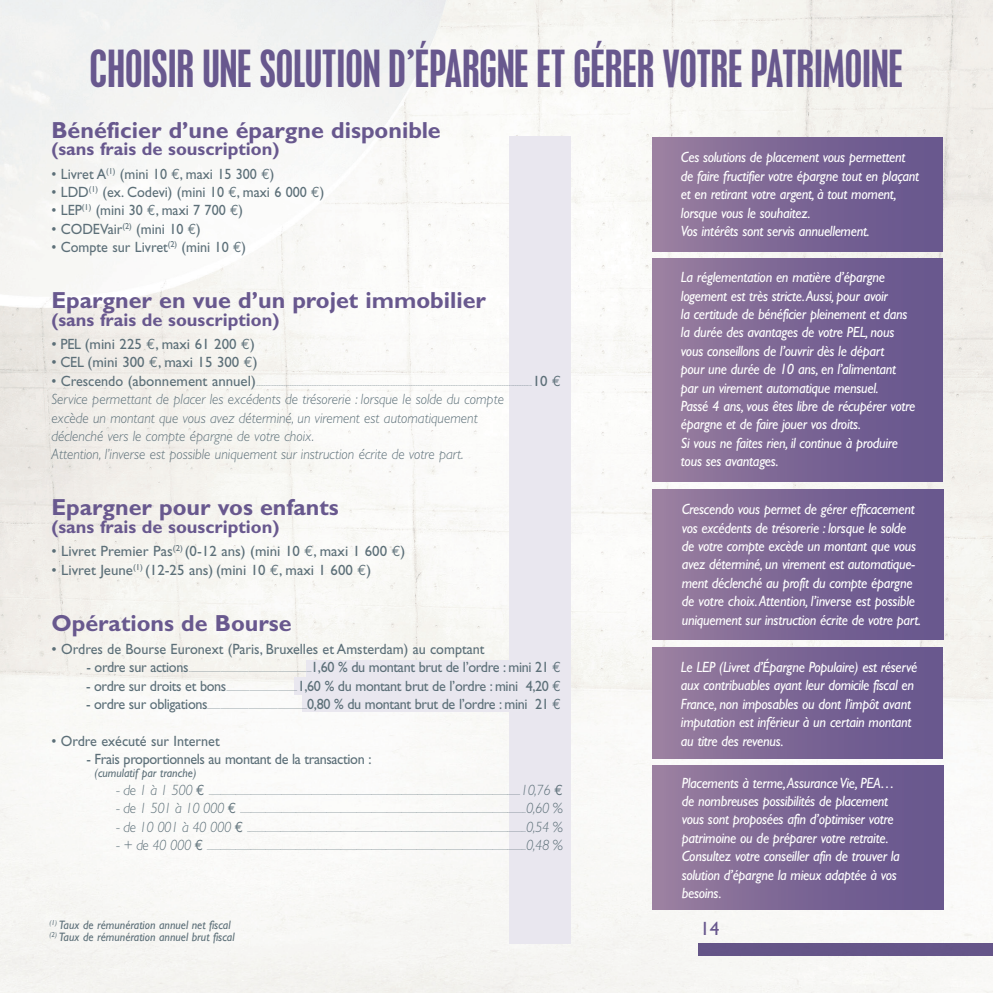
<style>
.page{position:relative;width:993px;height:993px;background:#fff}
.page>*{position:absolute;margin:0;border:0;box-sizing:border-box;transform-origin:0 0}
.t1{font:condensed 45.5px "Placard MT Std";color:#68588e}
.texte_courant{font:700 23.28px "Gill Sans";color:#68588e}
.t2{font:19.25px "Gill Sans";color:#68588e}
.texte_courant-2{font:700 18.2px "Gill Sans";color:#68588e}
.texte_courant-3{font:italic 14.88px/18.4px "Gill Sans";letter-spacing:-.02em;color:#fff;scale:.95 1}
.texte_courant-4{font:italic 300 14.88px/18.4px "Gill Sans";color:#5c6f78;scale:.95 1}
.texte_courant-5{font:14.88px "Gill Sans";color:#5c6f78}
.texte_courant-6{font:14.88px "Gill Sans";color:#5c6f78;scale:.95 1}
.texte_courant-7{font:14.88px "Gill Sans";letter-spacing:-.025em;color:#5c6f78;scale:.95 1}
.texte_courant-8{font:italic 12.25px "Gill Sans";color:#5c6f78;scale:.95 1}
.texte_courant-9{font:300 7px "Gill Sans";color:#5c6f78;scale:.95 1}
.s1{font-family:"Euro Mono"}
.s2{font-weight:400;font-size:14.88px}
.s3{font-family:"Euro Mono";font-weight:400;font-size:14.88px}
.s4{font-style:italic;font-size:14.88px}
</style>
<div class="page">
<img style="left:0;top:0;width:992px;height:992px">
<div style="left:698px;top:943px;width:294px;height:12px;background:#68588e"></div>
<div style="left:651px;top:137px;width:291px;height:114px;background:linear-gradient(to right,#997e9f,#62528c)"></div>
<div style="left:651px;top:258px;width:291px;height:223px;background:linear-gradient(to right,#997e9f,#62528c)"></div>
<div style="left:651px;top:647px;width:291px;height:111px;background:linear-gradient(to right,#997e9f,#62528c)"></div>
<div style="left:652px;top:489px;width:291px;height:150px;background:linear-gradient(to right,#997d9f,#62528c)"></div>
<div style="left:652px;top:765px;width:291px;height:144px;background:linear-gradient(to right,#997d9f,#62528c)"></div>
<div style="left:509px;top:136px;width:61px;height:807px;background:#e9e7ef"></div>
<div style="left:307px;top:660px;width:254px;height:17px;background:#e9e7ef"></div>
<div style="left:303px;top:693px;width:258px;height:18px;background:#e9e7ef"></div>
<div style="left:295px;top:677px;width:266px;height:17px;background:#e9e7ef"></div>
<p class="t1" style="left:90px;top:41px;width:814px">CHOISIR UNE SOLUTION D’ÉPARGNE ET GÉRER VOTRE PATRIMOINE</p>
<p class="texte_courant" style="left:51px;top:116px;width:391px">Bénéficier d’une épargne disponible</p>
<p class="texte_courant-2" style="left:51px;top:138px;width:229px">(sans frais de souscription)</p>
<p class="texte_courant-6" style="left:51px;top:165px;width:236px">• Livret A<sup>(1)</sup> (mini 10 <span class="s1">€</span>, maxi 15 300 <span class="s1">€</span>)</p>
<p class="texte_courant-6" style="left:51px;top:183px;width:289px">• LDD<sup>(1)</sup> (ex. Codevi) (mini 10 <span class="s1">€</span>, maxi 6 000 <span class="s1">€</span>)</p>
<p class="texte_courant-6" style="left:51px;top:202px;width:203px">• LEP<sup>(1)</sup> (mini 30 <span class="s1">€</span>, maxi 7 700 <span class="s1">€</span>)</p>
<p class="texte_courant-6" style="left:51px;top:220px;width:159px">• CODEVair<sup>(2)</sup> (mini 10 <span class="s1">€</span>)</p>
<p class="texte_courant-6" style="left:51px;top:238px;width:206px">• Compte sur Livret<sup>(2)</sup> (mini 10 <span class="s1">€</span>)</p>
<p class="texte_courant" style="left:51px;top:286px;width:436px">Epargner en vue d’un projet immobilier</p>
<p class="texte_courant-2" style="left:51px;top:308px;width:229px">(sans frais de souscription)</p>
<p class="texte_courant-5" style="left:51px;top:335px;width:205px">• PEL (mini 225 <span class="s1">€</span>, maxi 61 200 <span class="s1">€</span>)</p>
<p class="texte_courant-5" style="left:51px;top:354px;width:208px">• CEL (mini 300 <span class="s1">€</span>, maxi 15 300 <span class="s1">€</span>)</p>
<p class="texte_courant-9" style="left:51px;top:379px;width:538px"><span class="s2">• Crescendo (abonnement annuel)</span>..........................................................................................................................................................................................................................................<span class="s2">10</span> <span class="s3">E</span></p>
<p class="texte_courant-4" style="left:51px;top:390px;width:478px">Service permettant de placer les excédents de trésorerie : lorsque le solde du compte excède un montant que vous avez déterminé, un virement est automatiquement déclenché vers le compte épargne de votre choix.<br>Attention, l’inverse est possible uniquement sur instruction écrite de votre part.</p>
<p class="texte_courant" style="left:51px;top:493px;width:289px">Epargner pour vos enfants</p>
<p class="texte_courant-2" style="left:51px;top:516px;width:229px">(sans frais de souscription)</p>
<p class="texte_courant-5" style="left:51px;top:542px;width:355px">• Livret Premier Pas<sup>(2)</sup> (0-12 ans) (mini 10 <span class="s1">€</span>, maxi 1 600 <span class="s1">€</span>)</p>
<p class="texte_courant-5" style="left:51px;top:561px;width:321px">• Livret Jeune<sup>(1)</sup> (12-25 ans) (mini 10 <span class="s1">€</span>, maxi 1 600 <span class="s1">€</span>)</p>
<p class="texte_courant" style="left:51px;top:609px;width:242px">Opérations de Bourse</p>
<p class="texte_courant-5" style="left:51px;top:640px;width:434px">• Ordres de Bourse Euronext (Paris, Bruxelles et Amsterdam) au comptant</p>
<p class="texte_courant-9" style="left:86px;top:666px;width:501px"><span class="s2">- ordre sur actions</span>.........................................................................................................................<span class="s2">1,60 % du montant brut de l’ordre : mini 21</span> <span class="s3">€</span></p>
<p class="texte_courant-9" style="left:86px;top:684px;width:501px"><span class="s2">- ordre sur droits et bons</span>......................................................................<span class="s2">1,60 % du montant brut de l’ordre : mini 4,20</span> <span class="s3">€</span></p>
<p class="texte_courant-9" style="left:86px;top:702px;width:501px"><span class="s2">- ordre sur obligations</span>...................................................................................................<span class="s2">0,80 % du montant brut de l’ordre : mini 21</span> <span class="s3">€</span></p>
<p class="texte_courant-6" style="left:51px;top:732px;width:179px">• Ordre exécuté sur Internet</p>
<p class="texte_courant-7" style="left:86px;top:750px;width:301px">- Frais proportionnels au montant de la transaction :</p>
<p class="texte_courant-8" style="left:95px;top:765px;width:109px">(cumulatif par tranche)</p>
<p class="texte_courant-9" style="left:116px;top:788px;width:471px"><span class="s4">- de 1 à 1 500</span> <span class="s3">E</span> ..............................................................................................................................................................................................................................................................................................................................<span class="s4">10,76</span> <span class="s3">E</span></p>
<p class="texte_courant-9" style="left:116px;top:806px;width:471px"><span class="s4">- de 1 501 à 10 000</span> <span class="s3">E</span> ....................................................................................................................................................................................................................................................................................................<span class="s4">0,60 %</span></p>
<p class="texte_courant-9" style="left:116px;top:825px;width:471px"><span class="s4">- de 10 001 à 40 000</span> <span class="s3">E</span> .............................................................................................................................................................................................................................................................................................<span class="s4">0,54 %</span></p>
<p class="texte_courant-9" style="left:116px;top:843px;width:471px"><span class="s4">- + de 40 000</span> <span class="s3">E</span> ......................................................................................................................................................................................................................................................................................................................................<span class="s4">0,48 %</span></p>
<p class="texte_courant-8" style="left:50px;top:917px;width:192px"><sup>(1)</sup> Taux de rémunération annuel net fiscal</p>
<p class="texte_courant-8" style="left:50px;top:929px;width:196px"><sup>(2)</sup> Taux de rémunération annuel brut fiscal</p>
<p class="texte_courant-3" style="left:680px;top:148px;width:252px">Ces solutions de placement vous permettent de faire fructifier votre épargne tout en plaçant et en retirant votre argent, à tout moment, lorsque vous le souhaitez.</p>
<p class="texte_courant-3" style="left:680px;top:222px;width:200px">Vos intérêts sont servis annuellement.</p>
<p class="texte_courant-3" style="left:680px;top:268px;width:240px">La réglementation en matière d’épargne logement est très stricte. Aussi, pour avoir<br>la certitude de bénéficier pleinement et dans la durée des avantages de votre PEL, nous vous conseillons de l’ouvrir dès le départ pour une durée de 10 ans, en l’alimentant par un virement automatique mensuel.</p>
<p class="texte_courant-3" style="left:680px;top:397px;width:248px">Passé 4 ans, vous êtes libre de récupérer votre épargne et de faire jouer vos droits.</p>
<p class="texte_courant-3" style="left:680px;top:433px;width:230px">Si vous ne faites rien, il continue à produire tous ses avantages.</p>
<p class="texte_courant-3" style="left:681px;top:500px;width:253px">Crescendo vous permet de gérer efficacement vos excédents de trésorerie : lorsque le solde de votre compte excède un montant que vous avez déterminé, un virement est automatique&shy;ment déclenché au profit du compte épargne de votre choix. Attention, l’inverse est possible uniquement sur instruction écrite de votre part.</p>
<p class="texte_courant-3" style="left:680px;top:657px;width:250px">Le LEP (Livret d’Épargne Populaire) est réservé aux contribuables ayant leur domicile fiscal en France, non imposables ou dont l’impôt avant imputation est inférieur à un certain montant au titre des revenus.</p>
<p class="texte_courant-3" style="left:681px;top:773px;width:231px">Placements à terme, Assurance Vie, PEA… de nombreuses possibilités de placement vous sont proposées afin d’optimiser votre patrimoine ou de préparer votre retraite.<br>Consultez votre conseiller afin de trouver la solution d’épargne la mieux adaptée à vos besoins.</p>
<h3 class="t2" style="left:699px;top:917px;width:21px">14</h3>
</div>
